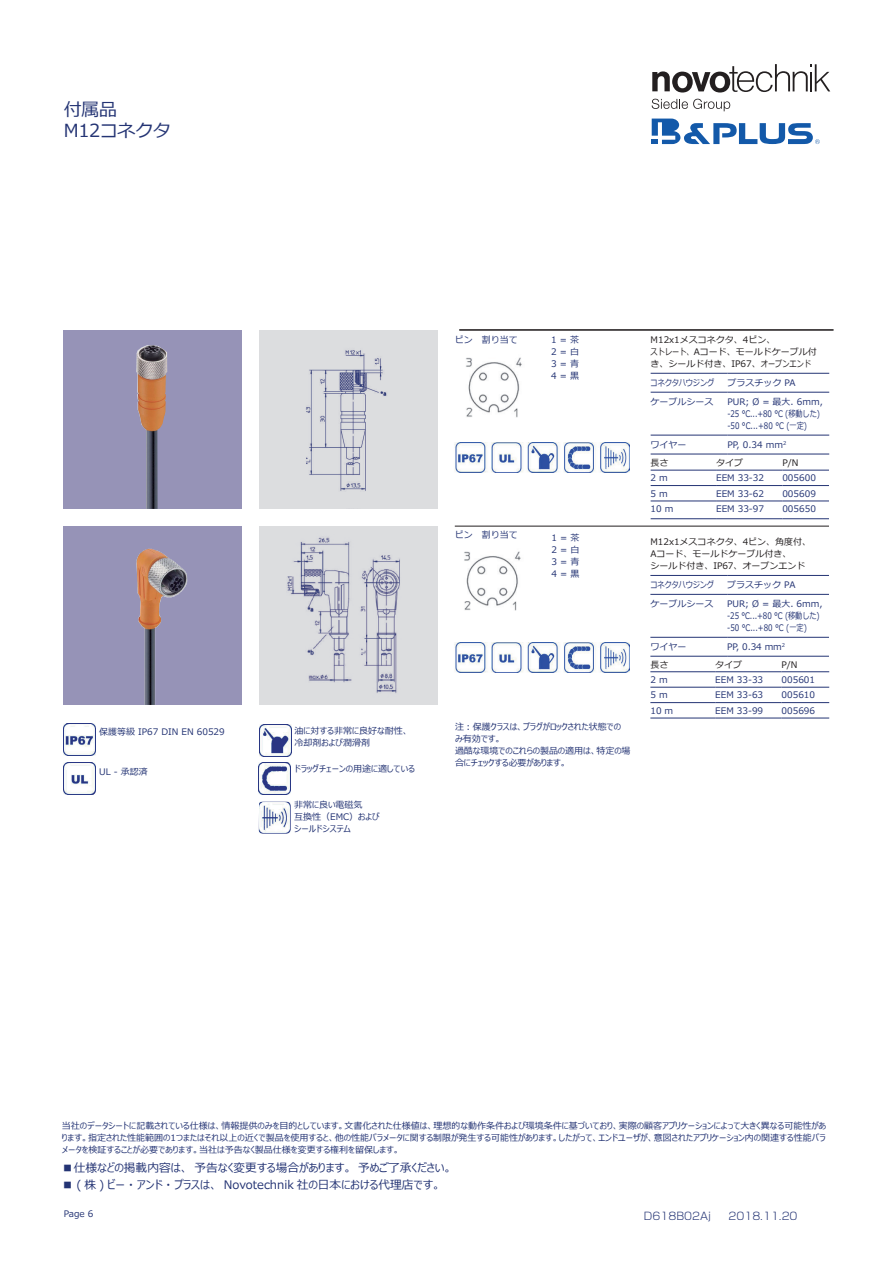
<style>
.page{position:relative;width:893px;height:1263px;background:#fff}
.page>*{position:absolute;margin:0;border:0;box-sizing:border-box;transform-origin:0 0}
.t1{font:18px/21px "Meiryo";letter-spacing:-.02em;color:#243474}
.t2{font:11.7px "Meiryo UI";color:#243474}
.t3{font:300 10.5px "Shin Go Pro";color:#243474}
.t4{font:9px/12px "Meiryo UI";color:#243474}
.t5{font:9px/12px "Meiryo";color:#243474}
.t6{font:9px/12px "Meiryo";color:#231f20}
.t7{font:9px "Meiryo";letter-spacing:-.02em;color:#243474;scale:.8 1}
</style>
<div class="page">
<hr style="left:459px;top:329px;width:374px;height:1px;background:#231f20">
<img style="left:63px;top:724px;width:32px;height:32px">
<img style="left:259px;top:802px;width:32px;height:32px">
<img style="left:259px;top:763px;width:32px;height:31px">
<img style="left:259px;top:724px;width:32px;height:32px">
<img style="left:63px;top:763px;width:32px;height:31px">
<div style="left:64px;top:330px;width:178px;height:179px;background:#9693b7"></div>
<img style="left:136px;top:345px;width:31px;height:164px">
<div style="left:259px;top:330px;width:179px;height:179px;background:#dcdddf"></div>
<img style="left:306px;top:350px;width:81px;height:141px">
<div style="left:259px;top:526px;width:179px;height:178px;background:#dcdddf"></div>
<img style="left:287px;top:537px;width:113px;height:156px">
<div style="left:64px;top:526px;width:178px;height:179px;background:#9693b7"></div>
<img style="left:136px;top:549px;width:52px;height:156px">
<hr style="left:651px;top:373px;width:76px;height:1px;background:#243474">
<hr style="left:727px;top:373px;width:102px;height:1px;background:#243474">
<hr style="left:651px;top:392px;width:76px;height:1px;background:#243474">
<hr style="left:727px;top:392px;width:102px;height:1px;background:#243474">
<hr style="left:651px;top:435px;width:76px;height:1px;background:#243474">
<hr style="left:727px;top:435px;width:102px;height:1px;background:#243474">
<hr style="left:651px;top:454px;width:76px;height:1px;background:#243474">
<hr style="left:727px;top:454px;width:102px;height:1px;background:#243474">
<hr style="left:455px;top:526px;width:374px;height:1px;background:#231f20">
<hr style="left:650px;top:575px;width:77px;height:1px;background:#243474">
<hr style="left:727px;top:575px;width:102px;height:1px;background:#243474">
<hr style="left:650px;top:594px;width:77px;height:1px;background:#243474">
<hr style="left:727px;top:594px;width:102px;height:1px;background:#243474">
<hr style="left:650px;top:637px;width:77px;height:1px;background:#243474">
<hr style="left:727px;top:637px;width:102px;height:1px;background:#243474">
<hr style="left:650px;top:656px;width:77px;height:1px;background:#243474">
<hr style="left:727px;top:656px;width:102px;height:1px;background:#243474">
<img style="left:454px;top:442px;width:176px;height:30px">
<hr style="left:459px;top:330px;width:374px;height:1px;background:#231f20">
<img style="left:454px;top:642px;width:176px;height:30px">
<hr style="left:651px;top:470px;width:65px;height:1px;background:#243474">
<hr style="left:716px;top:470px;width:66px;height:1px;background:#243474">
<hr style="left:782px;top:470px;width:47px;height:1px;background:#243474">
<hr style="left:651px;top:485px;width:65px;height:1px;background:#243474">
<hr style="left:716px;top:485px;width:66px;height:1px;background:#243474">
<hr style="left:782px;top:485px;width:47px;height:1px;background:#243474">
<hr style="left:651px;top:501px;width:65px;height:1px;background:#243474">
<hr style="left:716px;top:501px;width:66px;height:1px;background:#243474">
<hr style="left:782px;top:501px;width:47px;height:1px;background:#243474">
<hr style="left:651px;top:518px;width:65px;height:1px;background:#243474">
<hr style="left:716px;top:518px;width:66px;height:1px;background:#243474">
<hr style="left:782px;top:518px;width:47px;height:1px;background:#243474">
<hr style="left:650px;top:671px;width:65px;height:1px;background:#243474">
<hr style="left:715px;top:671px;width:67px;height:1px;background:#243474">
<hr style="left:782px;top:671px;width:47px;height:1px;background:#243474">
<hr style="left:650px;top:687px;width:65px;height:1px;background:#243474">
<hr style="left:715px;top:687px;width:67px;height:1px;background:#243474">
<hr style="left:782px;top:687px;width:47px;height:1px;background:#243474">
<hr style="left:650px;top:702px;width:65px;height:1px;background:#243474">
<hr style="left:715px;top:702px;width:67px;height:1px;background:#243474">
<hr style="left:782px;top:702px;width:47px;height:1px;background:#243474">
<hr style="left:650px;top:718px;width:65px;height:1px;background:#243474">
<hr style="left:715px;top:718px;width:67px;height:1px;background:#243474">
<hr style="left:782px;top:718px;width:47px;height:1px;background:#243474">
<svg style="left:652px;top:119px;width:168px;height:25px"></svg>
<svg style="left:652px;top:64px;width:178px;height:29px"></svg>
<svg style="left:652px;top:99px;width:78px;height:12px"></svg>
<img style="left:466px;top:357px;width:56px;height:61px">
<img style="left:464px;top:551px;width:57px;height:60px">
<h1 class="t1" style="left:64px;top:100px;width:109px">付属品<br>M12コネクタ</h1>
<p class="t5" style="left:99px;top:726px;width:127px">保護等級 IP67 DIN EN 60529</p>
<p class="t5" style="left:99px;top:766px;width:50px">UL - 承認済</p>
<p class="t4" style="left:294px;top:725px;width:116px">油に対する非常に良好な耐性、冷却剤および潤滑剤</p>
<p class="t4" style="left:294px;top:763px;width:122px">ドラッグチェーンの用途に適している</p>
<p class="t4" style="left:294px;top:799px;width:87px">非常に良い電磁気<br>互換性（EMC）およびシールドシステム</p>
<p class="t5" style="left:455px;top:334px;width:64px">ピン　割り当て</p>
<p class="t5" style="left:551px;top:334px;width:29px;text-align:justify">1 = 茶2 = 白3 = 青4 = 黒</p>
<p class="t5" style="left:455px;top:529px;width:64px">ピン　割り当て</p>
<p class="t5" style="left:551px;top:532px;width:29px;text-align:justify">1 = 茶2 = 白3 = 青4 = 黒</p>
<p class="t4" style="left:455px;top:721px;width:177px">注：保護クラスは、プラグがロックされた状態でのみ有効です。<br>過酷な環境でのこれらの製品の適用は、特定の場合にチェックする必要があります。</p>
<p class="t6" style="left:651px;top:334px;width:168px">M12x1メスコネクタ、4ピン、<br>ストレート、Aコード、モールドケーブル付き、シールド付き、IP67、オープンエンド</p>
<p class="t7" style="left:651px;top:377px;width:81px">コネクタハウジング</p>
<p class="t5" style="left:727px;top:377px;width:70px">プラスチック PA</p>
<p class="t5" style="left:651px;top:396px;width:64px">ケーブルシース</p>
<p class="t5" style="left:727px;top:396px;width:97px">PUR; Ø = 最大. 6mm, -25 °C...+80 °C (移動した) -50 °C...+80 °C (一定)</p>
<p class="t5" style="left:651px;top:439px;width:37px">ワイヤー</p>
<p class="t5" style="left:727px;top:439px;width:60px">PP, 0.34 mm<sup>2</sup></p>
<p class="t6" style="left:651px;top:457px;width:19px">長さ</p>
<p class="t6" style="left:716px;top:457px;width:28px">タイプ</p>
<p class="t6" style="left:782px;top:457px;width:18px">P/N</p>
<p class="t5" style="left:651px;top:472px;width:19px">2 m</p>
<p class="t5" style="left:716px;top:472px;width:49px">EEM 33-32</p>
<p class="t5" style="left:782px;top:472px;width:35px">005600</p>
<p class="t5" style="left:651px;top:488px;width:19px">5 m</p>
<p class="t5" style="left:716px;top:488px;width:49px">EEM 33-62</p>
<p class="t5" style="left:782px;top:488px;width:35px">005609</p>
<p class="t5" style="left:651px;top:503px;width:24px">10 m</p>
<p class="t5" style="left:716px;top:503px;width:49px">EEM 33-97</p>
<p class="t5" style="left:782px;top:503px;width:35px">005650</p>
<p class="t6" style="left:650px;top:537px;width:162px">M12x1メスコネクタ、4ピン、角度付、<br>Aコード、モールドケーブル付き、<br>シールド付き、IP67、オープンエンド</p>
<p class="t7" style="left:650px;top:579px;width:81px">コネクタハウジング</p>
<p class="t5" style="left:727px;top:580px;width:70px">プラスチック PA</p>
<p class="t5" style="left:650px;top:598px;width:64px">ケーブルシース</p>
<p class="t5" style="left:727px;top:598px;width:97px">PUR; Ø = 最大. 6mm, -25 °C...+80 °C (移動した) -50 °C...+80 °C (一定)</p>
<p class="t5" style="left:650px;top:641px;width:37px">ワイヤー</p>
<p class="t5" style="left:727px;top:641px;width:59px">PP, 0.34 mm<sup>2</sup></p>
<p class="t6" style="left:650px;top:659px;width:19px">長さ</p>
<p class="t6" style="left:715px;top:659px;width:28px">タイプ</p>
<p class="t6" style="left:782px;top:659px;width:18px">P/N</p>
<p class="t5" style="left:650px;top:674px;width:19px">2 m</p>
<p class="t5" style="left:715px;top:674px;width:49px">EEM 33-33</p>
<p class="t5" style="left:782px;top:674px;width:35px">005601</p>
<p class="t5" style="left:650px;top:689px;width:19px">5 m</p>
<p class="t5" style="left:715px;top:689px;width:49px">EEM 33-63</p>
<p class="t5" style="left:782px;top:689px;width:35px">005610</p>
<p class="t5" style="left:650px;top:705px;width:24px">10 m</p>
<p class="t5" style="left:715px;top:705px;width:49px">EEM 33-99</p>
<p class="t5" style="left:782px;top:705px;width:35px">005696</p>
<p class="t4" style="left:62px;top:1120px;width:765px;text-align:justify">当社のデータシートに記載されている仕様は、情報提供のみを目的としています。文書化された仕様値は、理想的な動作条件および環境条件に基づいており、実際の顧客アプリケーションによって大きく異なる可能性があります。指定された性能範囲の1つまたはそれ以上の近くで製品を使用すると、他の性能パラメータに関する制限が発生する可能性があります。したがって、エンドユーザが、意図されたアプリケーション内の関連する性能パラメータを検証することが必要であります。当社は予告なく製品仕様を変更する権利を留保します。</p>
<p class="t2" style="left:62px;top:1159px;width:392px">■仕様などの掲載内容は、予告なく変更する場合があります。予めご了承ください。</p>
<p class="t2" style="left:62px;top:1176px;width:380px">■ ( 株 ) ビー・アンド・プラスは、 Novotechnik 社の日本における代理店です。</p>
<p class="t5" style="left:64px;top:1208px;width:31px">Page 6</p>
<p class="t3" style="left:644px;top:1207px;width:69px">D618B02Aj</p>
<p class="t3" style="left:728px;top:1207px;width:71px">2018.11.20</p>
</div>
